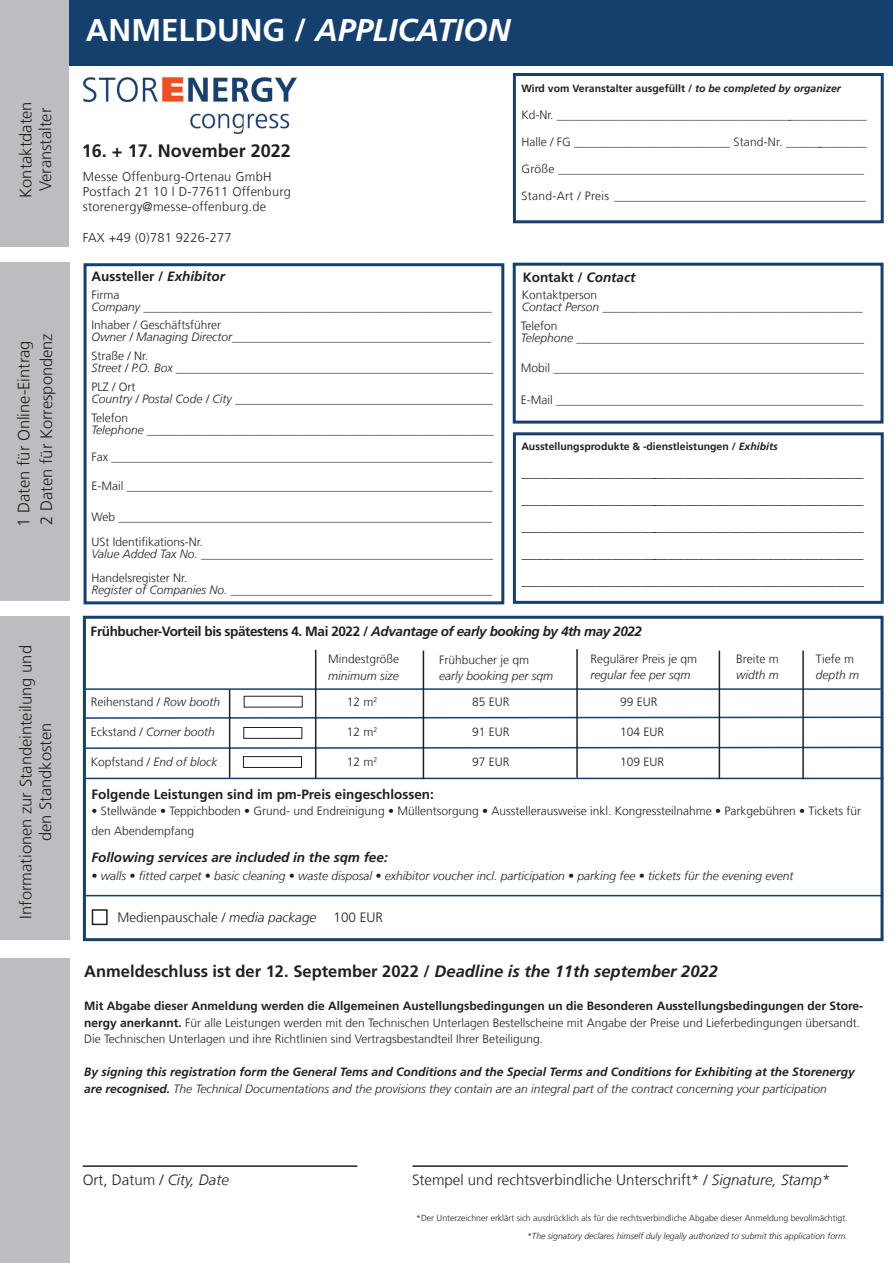
<style>
.page{position:relative;width:893px;height:1263px;background:#fff}
.page>*{position:absolute;margin:0;border:0;box-sizing:border-box;transform-origin:0 0}
.t1{font:italic 700 31.5px "Frutiger LT Com";color:#fff}
.t2{font:700 18px "Frutiger LT Com";color:#231f20}
.t3{font:300 16.5px/19.8px "Frutiger LT Com";color:#231f20;text-align:center}
.t4{font:700 16.5px "Frutiger LT Com";color:#231f20}
.t5{font:300 15px/27px "Frutiger LT Com";color:#231f20;text-align:justify}
.t6{font:700 13.5px "Frutiger LT Com";color:#231f20}
.t7{font:700 13.5px "Frutiger LT Com";letter-spacing:-.03em;color:#231f20}
.t8{font:italic 700 13.5px "Frutiger LT Com";color:#231f20}
.t9{font:300 13.5px "Frutiger LT Com";color:#231f20}
.t10{font:300 12.75px/15.3px "Frutiger LT Com";letter-spacing:.02em;color:#231f20}
.t11{font:300 12px/12px "Frutiger LT Com";color:#231f20}
.t12{font:italic 700 12px/16.5px "Frutiger LT Com";color:#231f20}
.t13{font:italic 300 12px "Frutiger LT Com";color:#231f20}
.t14{font:300 12px "Frutiger LT Com";letter-spacing:.03em;color:#231f20}
.t15{font:700 10.5px "Frutiger LT Com";color:#231f20}
.t16{font:300 8.7px "Frutiger LT Com";color:#231f20}
.t17{font:italic 300 8.7px "Frutiger LT Com";color:#231f20}
.s1{font-style:normal}
.s2{font-style:italic}
.s3{font-weight:700}
.s4{font-weight:300}
</style>
<div class="page">
<div style="left:83px;top:616px;width:800px;height:325px;border:3px solid #15406e"></div>
<div style="left:513px;top:73px;width:371px;height:150px;background:#fff;border:3px solid #15406e"></div>
<div style="left:0;top:0;width:893px;height:66px;background:#15406e"></div>
<div style="left:84px;top:263px;width:420px;height:341px;background:#fff;border:3px solid #15406e"></div>
<hr style="left:83px;top:1165px;width:274px;height:2px;background:#231f20">
<hr style="left:412px;top:1165px;width:436px;height:2px;background:#231f20">
<div style="left:0;top:0;width:69px;height:246px;background:#bcbdc0"></div>
<div style="left:0;top:262px;width:69px;height:339px;background:#bcbdc0"></div>
<div style="left:0;top:617px;width:70px;height:323px;background:#bcbdc0"></div>
<div style="left:0;top:959px;width:70px;height:304px;background:#bcbdc0"></div>
<div style="left:513px;top:263px;width:370px;height:161px;background:#fff;border:3px solid #15406e"></div>
<div style="left:513px;top:432px;width:371px;height:172px;background:#fff;border:3px solid #15406e"></div>
<hr style="left:86px;top:688px;width:795px;height:2px;background:#15406e">
<div style="left:92px;top:909px;width:16px;height:16px;border:2px solid #231f20"></div>
<div style="left:244px;top:696px;width:59px;height:11px;border:1px solid #231f20"></div>
<img style="left:84px;top:77px;width:213px;height:56px">
<div style="left:243px;top:727px;width:59px;height:12px;border:1px solid #231f20"></div>
<div style="left:243px;top:756px;width:59px;height:12px;border:1px solid #231f20"></div>
<hr style="left:85px;top:778px;width:798px;height:1px;background:#15406e">
<hr style="left:85px;top:895px;width:798px;height:1px;background:#15406e">
<svg style="left:83px;top:716px;width:801px;height:3px"></svg>
<svg style="left:84px;top:746px;width:800px;height:4px"></svg>
<hr style="left:229px;top:690px;width:1px;height:88px;background:#231f20">
<hr style="left:315px;top:650px;width:1px;height:128px;background:#231f20">
<hr style="left:423px;top:651px;width:1px;height:128px;background:#231f20">
<hr style="left:576px;top:649px;width:2px;height:129px;background:#231f20">
<hr style="left:719px;top:651px;width:1px;height:128px;background:#231f20">
<hr style="left:802px;top:651px;width:2px;height:128px;background:#231f20">
<h3 class="t3" style="left:16px;top:198px;width:98px;rotate:-90deg">Kontaktdaten<br>Veranstalter</h3>
<h3 class="t3" style="left:12px;top:527px;width:195px;line-height:22.8px;text-align:left;rotate:-90deg">1 Daten für Online-Eintrag<br>2 Daten für Korrespondenz</h3>
<h3 class="t3" style="left:16px;top:918px;width:275px;rotate:-90deg">Informationen zur Standeinteilung und den Standkosten</h3>
<h1 class="t1" style="left:86px;top:11px;width:426px"><span class="s1">ANMELDUNG /</span> APPLICATION</h1>
<h2 class="t2" style="left:82px;top:140px;width:210px">16. + 17. November 2022</h2>
<p class="t10" style="left:83px;top:169px;width:210px">Messe Offenburg-Ortenau GmbH<br>Postfach 21 10 l D-77611 Offenburg storenergy@messe-offenburg.de</p>
<p class="t10" style="left:83px;top:230px;width:150px">FAX +49 (0)781 9226-277</p>
<p class="t6" style="left:91px;top:269px;width:135px">Aussteller / <span class="s2">Exhibitor</span></p>
<p class="t11" style="left:91px;top:288px;width:402px">Firma<br><span class="s2">Company</span> __________________________________________________________</p>
<p class="t11" style="left:91px;top:319px;width:401px">Inhaber / Geschäftsführer<br><span class="s2">Owner / Managing Director</span>___________________________________________</p>
<p class="t11" style="left:91px;top:350px;width:403px">Straße / Nr.<br><span class="s2">Street / P.O. Box</span> _____________________________________________________</p>
<p class="t11" style="left:91px;top:381px;width:403px">PLZ / Ort<br><span class="s2">Country / Postal Code / City</span> ___________________________________________</p>
<p class="t11" style="left:91px;top:412px;width:403px">Telefon<br><span class="s2">Telephone</span> __________________________________________________________</p>
<p class="t11" style="left:91px;top:451px;width:403px">Fax ________________________________________________________________</p>
<p class="t11" style="left:91px;top:480px;width:403px">E-Mail _____________________________________________________________</p>
<p class="t11" style="left:91px;top:504px;width:402px;line-height:24.9px">Web ______________________________________________________________<br>USt Identifikations-Nr.</p>
<p class="t11" style="left:91px;top:541px;width:403px;line-height:24.2px"><span class="s2">Value Added Tax No.</span> _________________________________________________<br>Handelsregister Nr.</p>
<p class="t11" style="left:91px;top:584px;width:402px"><span class="s2">Register of Companies No.</span> ____________________________________________</p>
<p class="t15" style="left:521px;top:82px;width:321px">Wird vom Veranstalter ausgefüllt / <span class="s2">to be completed by organizer</span></p>
<p class="t11" style="left:521px;top:109px;width:347px">Kd-Nr. ____________________________________________________</p>
<p class="t11" style="left:521px;top:136px;width:347px">Halle / FG __________________________ Stand-Nr. ______________</p>
<p class="t11" style="left:521px;top:163px;width:344px">Größe _______________________________________________________________</p>
<p class="t14" style="left:521px;top:189px;width:346px">Stand-Art / Preis __________________________________________</p>
<p class="t6" style="left:523px;top:269px;width:114px">Kontakt / <span class="s2">Contact</span></p>
<p class="t11" style="left:522px;top:289px;width:342px">Kontaktperson<br><span class="s2">Contact Person</span> ___________________________________________</p>
<p class="t11" style="left:521px;top:320px;width:345px">Telefon<br><span class="s2">Telephone</span> ________________________________________________</p>
<p class="t15" style="left:521px;top:440px;width:258px">Ausstellungsprodukte &amp; -dienstleistungen / <span class="s2">Exhibits</span></p>
<p class="t5" style="left:521px;top:458px;width:344px">______________________________________________ ______________________________________________ ______________________________________________ ______________________________________________ ______________________________________________</p>
<p class="t7" style="left:91px;top:623px;width:553px">Frühbucher-Vorteil bis spätestens 4. Mai 2022 / <span class="s2">Advantage of early booking by 4th may 2022</span></p>
<p class="t11" style="left:328px;top:653px;width:73px">Mindestgröße</p>
<p class="t13" style="left:328px;top:668px;width:72px">minimum size</p>
<p class="t11" style="left:439px;top:654px;width:92px">Frühbucher je qm</p>
<p class="t13" style="left:439px;top:669px;width:116px">early booking per sqm</p>
<p class="t11" style="left:590px;top:652px;width:108px">Regulärer Preis je qm</p>
<p class="t13" style="left:590px;top:668px;width:102px">regular fee per sqm</p>
<p class="t11" style="left:91px;top:695px;width:131px">Reihenstand / <span class="s2">Row booth</span></p>
<p class="t11" style="left:347px;top:695px;width:32px">12 m<sup>2</sup></p>
<p class="t11" style="left:472px;top:695px;width:39px">85 EUR</p>
<p class="t11" style="left:620px;top:695px;width:39px">99 EUR</p>
<p class="t13" style="left:91px;top:724px;width:126px"><span class="s1">Eckstand /</span> Corner booth</p>
<p class="t11" style="left:347px;top:725px;width:32px">12 m<sup>2</sup></p>
<p class="t11" style="left:472px;top:725px;width:39px">91 EUR</p>
<p class="t11" style="left:620px;top:725px;width:46px">104 EUR</p>
<p class="t11" style="left:91px;top:755px;width:128px">Kopfstand / <span class="s2">End of block</span></p>
<p class="t11" style="left:347px;top:755px;width:32px">12 m<sup>2</sup></p>
<p class="t11" style="left:472px;top:755px;width:39px">97 EUR</p>
<p class="t11" style="left:620px;top:755px;width:46px">109 EUR</p>
<p class="t11" style="left:736px;top:652px;width:44px">Breite m</p>
<p class="t13" style="left:736px;top:668px;width:44px">width m</p>
<p class="t11" style="left:816px;top:652px;width:40px">Tiefe m</p>
<p class="t13" style="left:816px;top:668px;width:45px">depth m</p>
<p class="t6" style="left:91px;top:786px;width:344px">Folgende Leistungen sind im pm-Preis eingeschlossen:</p>
<p class="t11" style="left:91px;top:801px;width:771px;line-height:19.5px">• Stellwände • Teppichboden • Grund- und Endreinigung • Müllentsorgung • Ausstellerausweise inkl. Kongressteilnahme • Parkgebühren • Tickets für den Abendempfang</p>
<p class="t8" style="left:91px;top:849px;width:298px">Following services are included in the sqm fee:</p>
<p class="t13" style="left:91px;top:869px;width:704px">• walls • fitted carpet • basic cleaning • waste disposal • exhibitor voucher incl. participation • parking fee • tickets für the evening event</p>
<p class="t9" style="left:117px;top:909px;width:200px">Medienpauschale / <span class="s2">media package</span></p>
<p class="t9" style="left:333px;top:909px;width:51px">100 EUR</p>
<h3 class="t4" style="left:84px;top:962px;width:635px">Anmeldeschluss ist der 12. September 2022 / <span class="s2">Deadline is the 11th september 2022</span></h3>
<p class="t11" style="left:84px;top:998px;width:780px;line-height:16.5px"><span class="s3">Mit Abgabe dieser Anmeldung werden die Allgemeinen Austellungsbedingungen un die Besonderen Ausstellungsbedingungen der Store&shy;nergy anerkannt.</span> Für alle Leistungen werden mit den Technischen Unterlagen Bestellscheine mit Angabe der Preise und Lieferbedingungen übersandt.<br>Die Technischen Unterlagen und ihre Richtlinien sind Vertragsbestandteil Ihrer Beteiligung.</p>
<p class="t12" style="left:84px;top:1064px;width:772px">By signing this registration form the General Tems and Conditions and the Special Terms and Conditions for Exhibiting at the Storenergy are recognised. <span class="s4">The Technical Documentations and the provisions they contain are an integral part of the contract concerning your participation</span></p>
<p class="t5" style="left:83px;top:1166px;width:148px">Ort, Datum / <span class="s2">City, Date</span></p>
<p class="t5" style="left:412px;top:1166px;width:420px">Stempel und rechtsverbindliche Unterschrift* / <span class="s2">Signature, Stamp*</span></p>
<p class="t16" style="left:416px;top:1212px;width:433px">*Der Unterzeichner erklärt sich ausdrücklich als für die rechtsverbindliche Abgabe dieser Anmeldung bevollmächtigt.</p>
<p class="t17" style="left:527px;top:1230px;width:322px">*The signatory declares himself duly legally authorized to submit this application form.</p>
</div>
